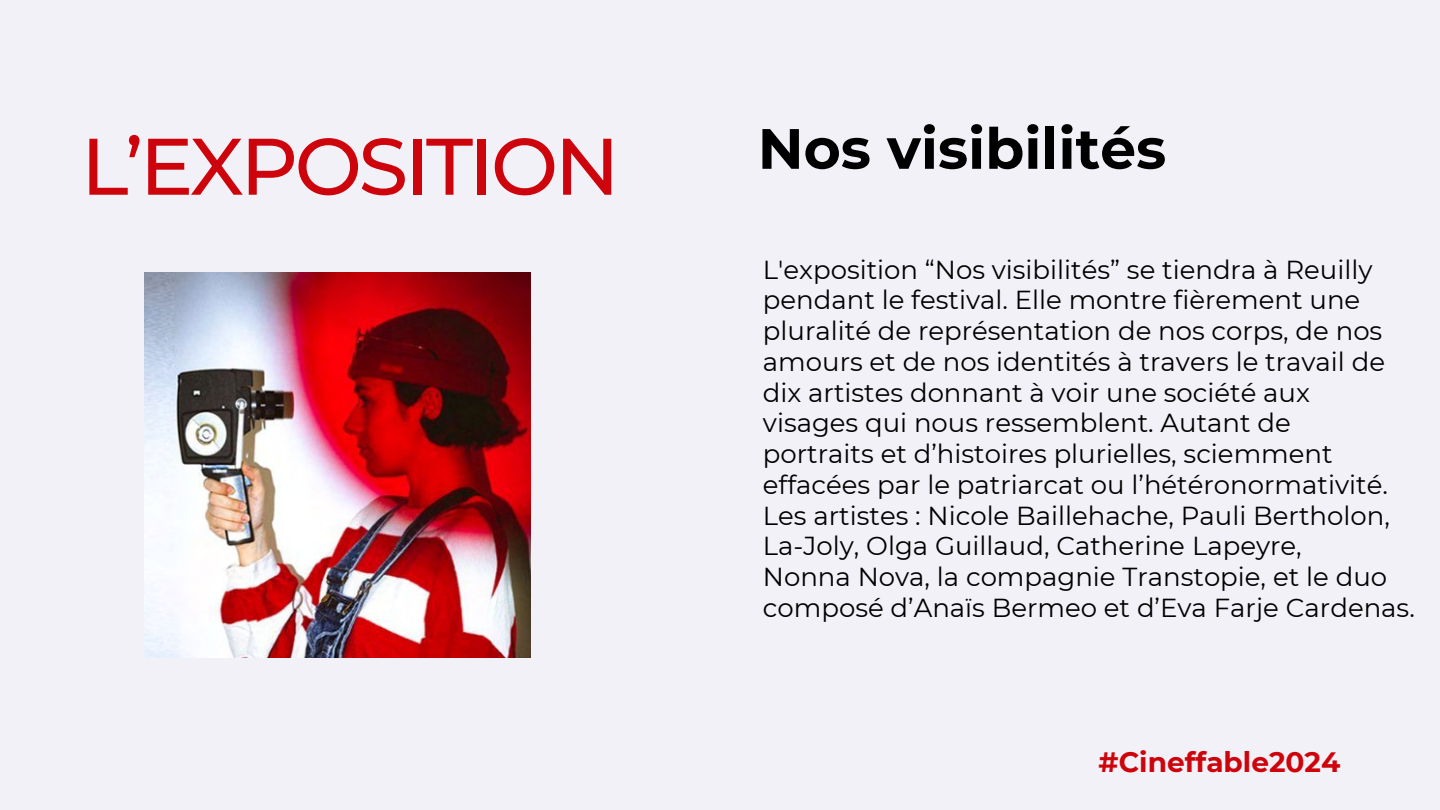
<style>
.page{position:relative;width:1440px;height:810px;background:#f1f1f7}
.page>*{position:absolute;margin:0;border:0;box-sizing:border-box;transform-origin:0 0}
.t1{font:500 80px "Montserrat";letter-spacing:-.045em;color:#ce040c}
.t2{font:700 56.7px "Montserrat";color:#000}
.t3{font:700 28px "Montserrat";color:#ce040c}
.t4{font:26px/30.8px "Montserrat";color:#000}
</style>
<div class="page">
<img style="left:145px;top:272px;width:385px;height:386px">
<h1 class="t1" style="left:81px;top:117px;width:540px">L’EXPOSITION</h1>
<h3 class="t2" style="left:758px;top:114px;width:410px">Nos visibilités</h3>
<p class="t4" style="left:763px;top:254px;width:626px">L'exposition “Nos visibilités” se tiendra à Reuilly pendant le festival. Elle montre fièrement une pluralité de représentation de nos corps, de nos amours et de nos identités à travers le travail de dix artistes donnant à voir une société aux visages qui nous ressemblent. Autant de portraits et d’histoires plurielles, sciemment effacées par le patriarcat ou l’hétéronormativité.</p>
<h2 class="t4" style="left:763px;top:500px;width:653px">Les artistes : Nicole Baillehache, Pauli Bertholon, La-Joly, Olga Guillaud, Catherine Lapeyre,<br>Nonna Nova, la compagnie Transtopie, et le duo composé d’Anaïs Bermeo et d’Eva Farje Cardenas.</h2>
<p class="t3" style="left:1099px;top:745px;width:243px">#Cineffable2024</p>
</div>
